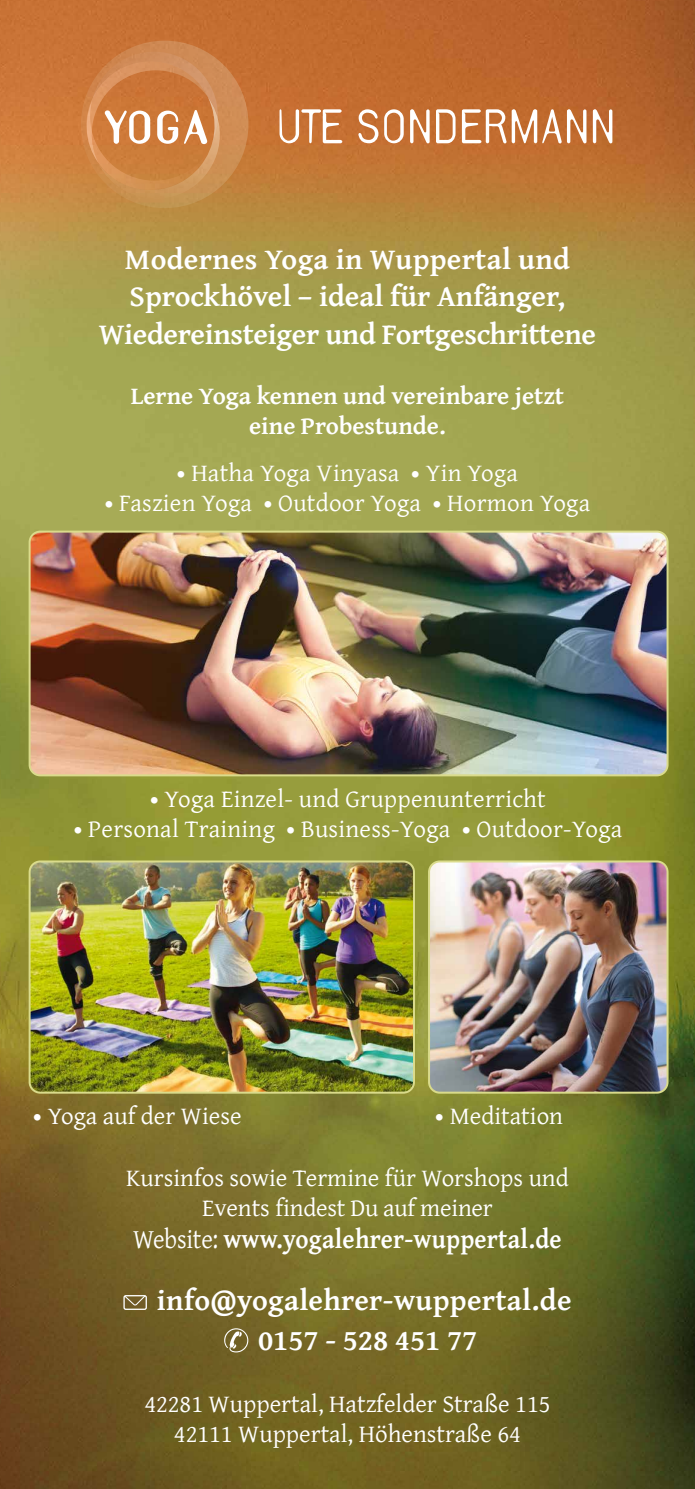
<style>
.page{position:relative;width:695px;height:1489px;background:#fff}
.page>*{position:absolute;margin:0;border:0;box-sizing:border-box;transform-origin:0 0}
.t1{font:700 30px/37.5px "Gentium Plus";color:#fff;text-align:center}
.t2{font:700 27.5px "Gentium Plus";letter-spacing:.01em;color:#fff;scale:.91 1}
.t3{font:25px/30px "Gentium Plus";color:#fff;text-align:center}
.t4{font:700 25px/30px "Gentium Plus";color:#fff;text-align:center}
.s1{font-family:"Sparkasse Rg";font-size:20px}
.s2{font-weight:400}
</style>
<div class="page">
<img style="left:0;top:0;width:694px;height:1488px">
<img style="left:81px;top:41px;width:167px;height:167px">
<img style="left:84px;top:163px;width:14px;height:29px">
<img style="left:98px;top:97px;width:125px;height:104px">
<img style="left:82px;top:61px;width:126px;height:102px">
<img style="left:92px;top:52px;width:126px;height:89px">
<svg style="left:125px;top:1296px;width:20px;height:10px"></svg>
<div style="left:123px;top:1294px;width:24px;height:15px;border:1px solid #fff;border-radius:2px"></div>
<svg style="left:224px;top:1328px;width:24px;height:24px"></svg>
<img style="left:30px;top:531px;width:637px;height:244px">
<div style="left:29px;top:530px;width:639px;height:246px;border:2px solid #dadb8b;border-radius:11px"></div>
<svg style="left:279px;top:109px;width:333px;height:35px"></svg>
<svg style="left:104px;top:110px;width:104px;height:34px"></svg>
<img style="left:429px;top:861px;width:238px;height:231px">
<div style="left:428px;top:860px;width:240px;height:233px;border:2px solid #dadb8b;border-radius:11px"></div>
<img style="left:30px;top:861px;width:384px;height:231px">
<div style="left:29px;top:860px;width:386px;height:233px;border:2px solid #dadb8b;border-radius:11px"></div>
<p class="t1" style="left:99px;top:238px;width:498px">Modernes Yoga in Wuppertal und<br>Sprockhövel – ideal für Anfänger,<br>Wiedereinsteiger und Fortgeschrittene</p>
<p class="t4" style="left:131px;top:379px;width:435px">Lerne Yoga kennen und vereinbare jetzt eine Probestunde.</p>
<p class="t3" style="left:177px;top:456px;width:342px"><span class="s1">•</span> Hatha Yoga Vinyasa <span class="s1">•</span> Yin Yoga</p>
<p class="t3" style="left:105px;top:486px;width:487px"><span class="s1">•</span> Faszien Yoga <span class="s1">•</span> Outdoor Yoga <span class="s1">•</span> Hormon Yoga</p>
<p class="t3" style="left:150px;top:781px;width:397px"><span class="s1">•</span> Yoga Einzel- und Gruppenunterricht</p>
<p class="t3" style="left:74px;top:811px;width:550px"><span class="s1">•</span> Personal Training <span class="s1">•</span> Business-Yoga <span class="s1">•</span> Outdoor-Yoga</p>
<p class="t3" style="left:33px;top:1098px;width:210px"><span class="s1">•</span> Yoga auf der Wiese</p>
<p class="t3" style="left:435px;top:1098px;width:129px"><span class="s1">•</span> Meditation</p>
<p class="t3" style="left:126px;top:1160px;width:444px">Kursinfos sowie Termine für Worshops und<br>Events findest Du auf meiner</p>
<p class="t2" style="left:133px;top:1213px;width:472px"><span class="s2">Website:</span> www.yogalehrer-wuppertal.de</p>
<p class="t1" style="left:157px;top:1277px;width:416px;line-height:40px">info@yogalehrer-wuppertal.de<br>0157 - 528 451 77</p>
<p class="t3" style="left:144px;top:1386px;width:407px">42281 Wuppertal, Hatzfelder Straße 115<br>42111 Wuppertal, Höhenstraße 64</p>
</div>
